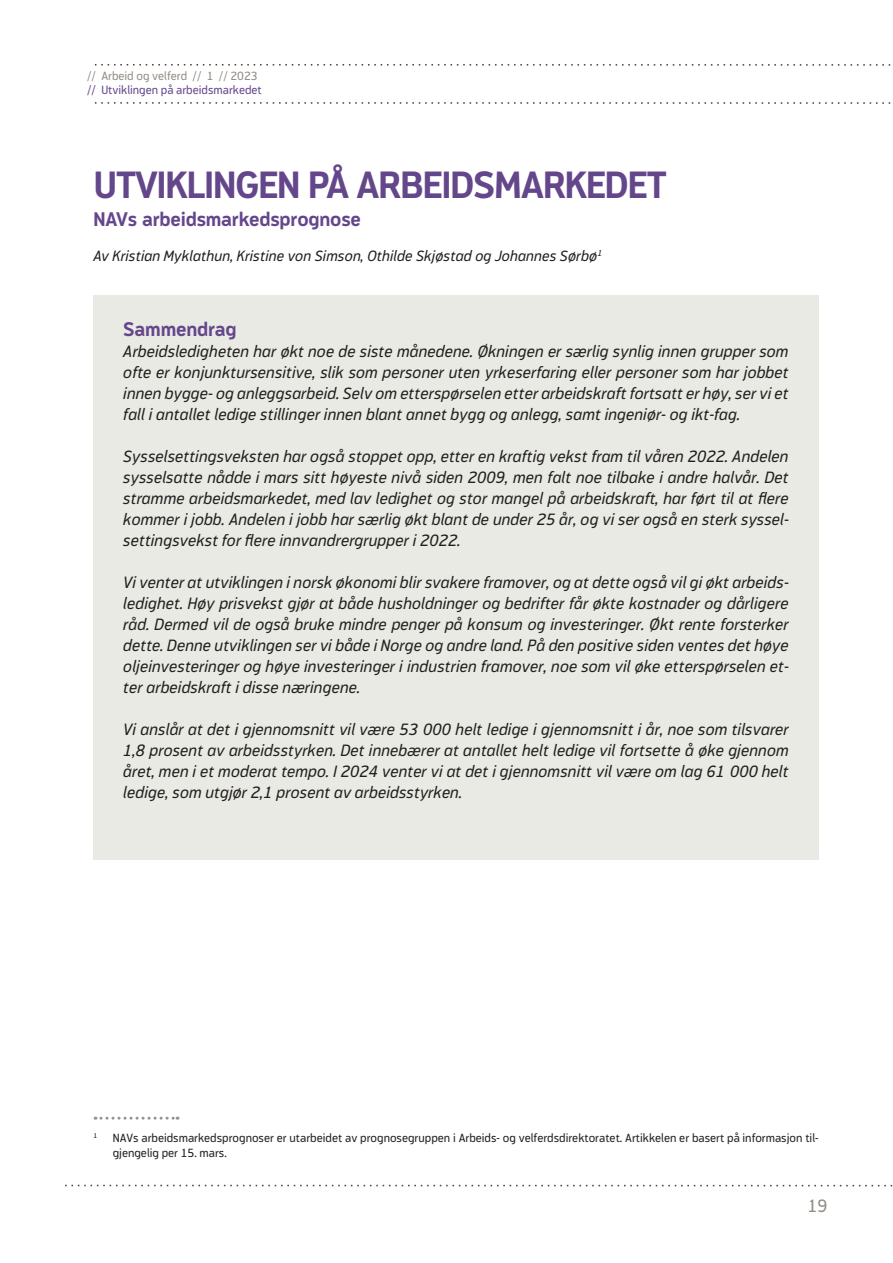
<style>
.page{position:relative;width:893px;height:1263px;background:#fff}
.page>*{position:absolute;margin:0;border:0;box-sizing:border-box;transform-origin:0 0}
.t1{font:700 37.5px "Modus";letter-spacing:-.025em;color:#64468b}
.t2{font:700 19.5px "Modus";letter-spacing:-.01em;color:#64468b}
.t3{font:18px "Modus";color:#948d87}
.t4{font:italic 16.5px/21px "Modus";color:#231f20;text-align:justify}
.t5{font:italic 15px "Modus";color:#231f20}
.t6{font:12px/15px "Modus";color:#231f20}
.t7{font:12px "Modus";color:#64468b}
.t8{font:12px "Modus";color:#948d87}
.t9{font:7.05px "Modus";color:#231f20}
</style>
<div class="page">
<svg style="left:94px;top:64px;width:797px;height:2px"></svg>
<svg style="left:94px;top:102px;width:797px;height:2px"></svg>
<svg style="left:65px;top:1185px;width:828px;height:1px"></svg>
<div style="left:94px;top:295px;width:725px;height:564px;background:#e9eae4"></div>
<svg style="left:95px;top:1117px;width:83px;height:3px"></svg>
<p class="t8" style="left:87px;top:69px;width:172px">// Arbeid og velferd // 1 // 2023</p>
<p class="t7" style="left:87px;top:83px;width:176px">// Utviklingen på arbeidsmarkedet</p>
<h1 class="t1" style="left:94px;top:164px;width:574px">UTVIKLINGEN PÅ ARBEIDSMARKEDET</h1>
<p class="t2" style="left:94px;top:208px;width:269px">NAVs arbeidsmarkedsprognose</p>
<p class="t5" style="left:94px;top:247px;width:510px">Av Kristian Myklathun, Kristine von Simson, Othilde Skjøstad og Johannes Sørbø<sup>1</sup></p>
<p class="t2" style="left:123px;top:318px;width:115px">Sammendrag</p>
<p class="t4" style="left:123px;top:341px;width:667px">Arbeidsledigheten har økt noe de siste månedene. Økningen er særlig synlig innen grupper som ofte er konjunktursensitive, slik som personer uten yrkeserfaring eller personer som har jobbet innen bygge- og anleggsarbeid. Selv om etterspørselen etter arbeidskraft fortsatt er høy, ser vi et fall i antallet ledige stillinger innen blant annet bygg og anlegg, samt ingeniør- og ikt-fag.</p>
<p class="t4" style="left:123px;top:446px;width:667px">Sysselsettingsveksten har også stoppet opp, etter en kraftig vekst fram til våren 2022. Andelen sysselsatte nådde i mars sitt høyeste nivå siden 2009, men falt noe tilbake i andre halvår. Det stramme arbeidsmarkedet, med lav ledighet og stor mangel på arbeidskraft, har ført til at flere kommer i jobb. Andelen i jobb har særlig økt blant de under 25 år, og vi ser også en sterk syssel&shy;settingsvekst for flere innvandrergrupper i 2022.</p>
<p class="t4" style="left:123px;top:572px;width:667px">Vi venter at utviklingen i norsk økonomi blir svakere framover, og at dette også vil gi økt arbeids&shy;ledighet. Høy prisvekst gjør at både husholdninger og bedrifter får økte kostnader og dårligere råd. Dermed vil de også bruke mindre penger på konsum og investeringer. Økt rente forsterker dette. Denne utviklingen ser vi både i Norge og andre land. På den positive siden ventes det høye oljeinvesteringer og høye investeringer i industrien framover, noe som vil øke etterspørselen et&shy;ter arbeidskraft i disse næringene.</p>
<p class="t4" style="left:123px;top:719px;width:667px">Vi anslår at det i gjennomsnitt vil være 53 000 helt ledige i gjennomsnitt i år, noe som tilsvarer 1,8 prosent av arbeidsstyrken. Det innebærer at antallet helt ledige vil fortsette å øke gjennom året, men i et moderat tempo. I 2024 venter vi at det i gjennomsnitt vil være om lag 61 000 helt ledige, som utgjør 2,1 prosent av arbeidsstyrken.</p>
<p class="t9" style="left:94px;top:1131px;width:5px">1</p>
<p class="t6" style="left:113px;top:1130px;width:707px">NAVs arbeidsmarkedsprognoser er utarbeidet av prognosegruppen i Arbeids- og velferdsdirektoratet. Artikkelen er basert på informasjon til&shy;gjengelig per 15. mars.</p>
<p class="t3" style="left:807px;top:1195px;width:22px">19</p>
</div>
